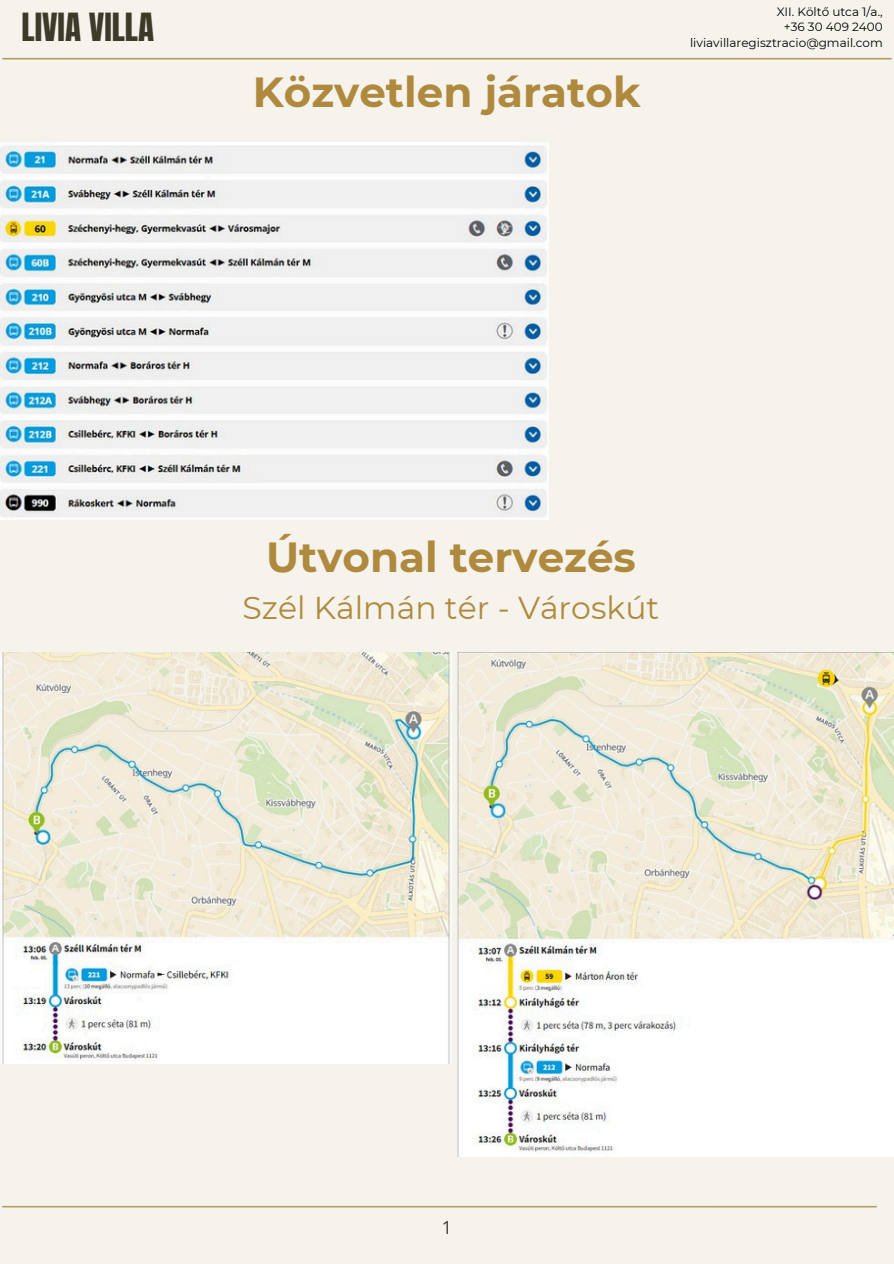
<style>
.page{position:relative;width:894px;height:1264px;background:#fff}
.page>*{position:absolute;margin:0;border:0;box-sizing:border-box;transform-origin:0 0}
.t1{font:700 42px "Montserrat";color:#af8a3e}
.t2{font:33px "Anton";color:#3c3b2a}
.t3{font:31.5px "Montserrat";color:#af8a3e}
.t4{font:18px "Open Sans";color:#3c3b2a}
.t5{font:12px/15.8px "Montserrat";color:#000;text-align:right}
</style>
<div class="page">
<div style="left:0;top:0;width:893px;height:1263px;background:#f6f3ec"></div>
<img style="left:0;top:142px;width:548px;height:377px">
<img style="left:0;top:652px;width:451px;height:411px">
<img style="left:457px;top:652px;width:436px;height:504px">
<p class="t2" style="left:22px;top:3px;width:134px">LIVIA VILLA</p>
<p class="t1" style="left:253px;top:66px;width:389px">Közvetlen járatok</p>
<p class="t5" style="left:689px;top:3px;width:194px">XII. Költő utca 1/a.,<br>+36 30 409 2400 liviavillaregisztracio@gmail.com</p>
<h2 class="t1" style="left:266px;top:531px;width:371px">Útvonal tervezés</h2>
<h2 class="t3" style="left:242px;top:589px;width:418px">Szél Kálmán tér - Városkút</h2>
<h1 class="t4" style="left:441px;top:1214px;width:12px">1</h1>
</div>
